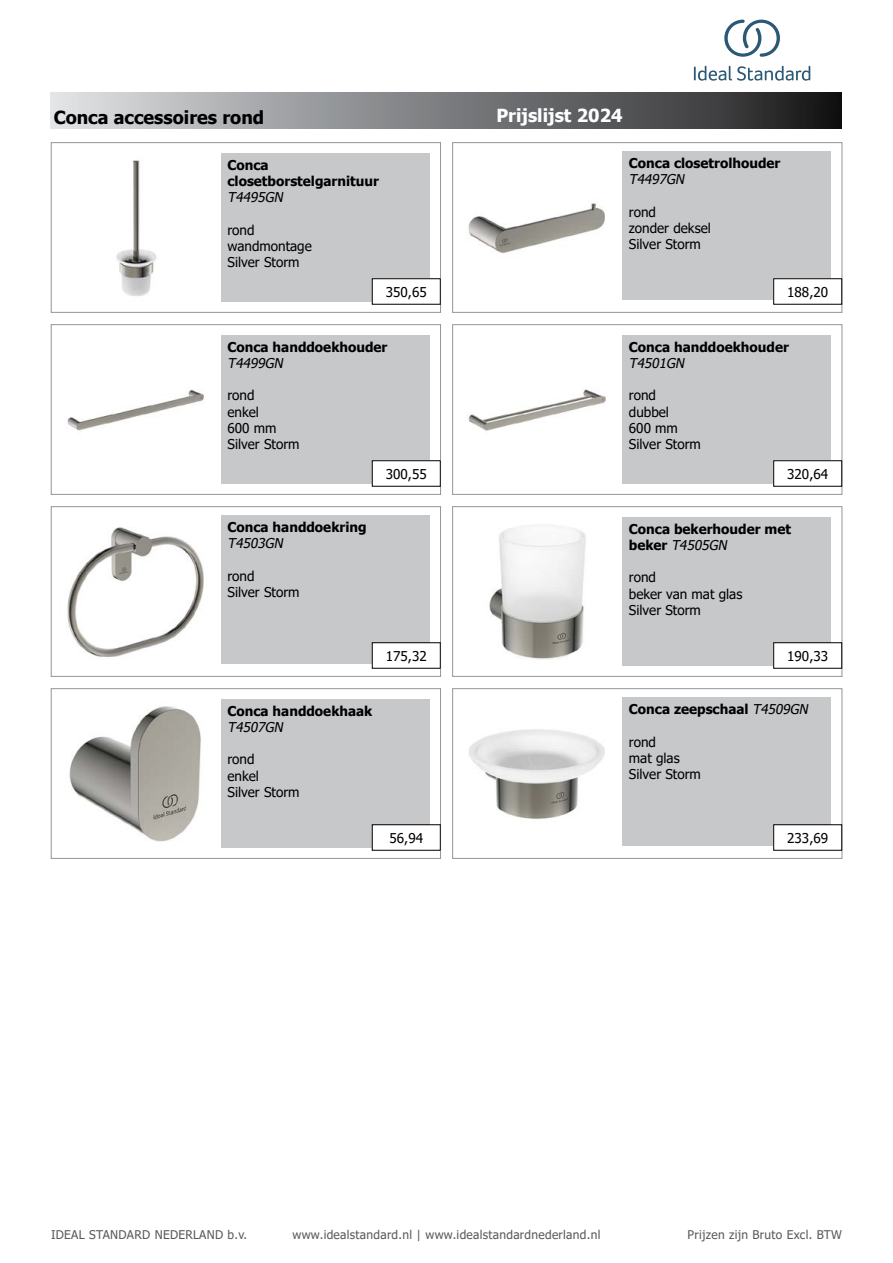
<style>
.page{position:relative;width:893px;height:1263px;background:#fff}
.page>*{position:absolute;margin:0;border:0;box-sizing:border-box;transform-origin:0 0}
.t1{font:700 18px "Tahoma";color:#000}
.t2{font:700 18px "Tahoma";color:#fff}
.t3{font:13.5px/16.2px "Tahoma";color:#000}
.t4{font:700 13.5px/16.2px "Tahoma";color:#000}
.t5{font:italic 13.5px "Tahoma";color:#000}
.t6{font:12px "Tahoma";letter-spacing:.025em;color:#58595b}
.s1{font-weight:400;font-style:italic}
</style>
<div class="page">
<div style="left:51px;top:92px;width:791px;height:37px;background:linear-gradient(to right,#dee1e3,#1a1a1b)"></div>
<div style="left:51px;top:142px;width:390px;height:171px;border:1px solid #939598"></div>
<img style="left:116px;top:160px;width:41px;height:136px">
<div style="left:221px;top:153px;width:209px;height:149px;background:#c7c8ca"></div>
<div style="left:452px;top:142px;width:390px;height:171px;border:1px solid #939598"></div>
<div style="left:51px;top:324px;width:390px;height:171px;border:1px solid #939598"></div>
<img style="left:67px;top:389px;width:137px;height:42px">
<div style="left:221px;top:335px;width:209px;height:149px;background:#c7c8ca"></div>
<img style="left:468px;top:203px;width:137px;height:51px">
<div style="left:622px;top:151px;width:209px;height:149px;background:#c7c8ca"></div>
<div style="left:452px;top:324px;width:390px;height:171px;border:1px solid #939598"></div>
<img style="left:468px;top:389px;width:138px;height:42px">
<div style="left:622px;top:335px;width:209px;height:149px;background:#c7c8ca"></div>
<div style="left:51px;top:506px;width:390px;height:170px;border:1px solid #939598"></div>
<div style="left:452px;top:506px;width:390px;height:170px;border:1px solid #939598"></div>
<img style="left:489px;top:525px;width:97px;height:135px">
<div style="left:622px;top:517px;width:209px;height:149px;background:#c7c8ca"></div>
<img style="left:67px;top:527px;width:137px;height:130px">
<div style="left:221px;top:515px;width:209px;height:149px;background:#c7c8ca"></div>
<div style="left:51px;top:688px;width:390px;height:170px;border:1px solid #939598"></div>
<img style="left:69px;top:706px;width:132px;height:136px">
<div style="left:221px;top:699px;width:209px;height:149px;background:#c7c8ca"></div>
<div style="left:452px;top:688px;width:390px;height:170px;border:1px solid #939598"></div>
<img style="left:469px;top:729px;width:136px;height:91px">
<div style="left:622px;top:697px;width:209px;height:149px;background:#c7c8ca"></div>
<div style="left:372px;top:279px;width:68px;height:25px;background:#fff"></div>
<div style="left:774px;top:279px;width:68px;height:25px;background:#fff"></div>
<div style="left:372px;top:461px;width:68px;height:25px;background:#fff"></div>
<div style="left:372px;top:460px;width:68px;height:26px;border:1px solid #000"></div>
<div style="left:774px;top:461px;width:68px;height:25px;background:#fff"></div>
<div style="left:773px;top:460px;width:69px;height:26px;border:1px solid #000"></div>
<div style="left:372px;top:643px;width:68px;height:25px;background:#fff"></div>
<div style="left:372px;top:642px;width:68px;height:26px;border:1px solid #000"></div>
<div style="left:774px;top:643px;width:68px;height:25px;background:#fff"></div>
<div style="left:773px;top:642px;width:69px;height:26px;border:1px solid #000"></div>
<div style="left:372px;top:825px;width:68px;height:25px;background:#fff"></div>
<div style="left:372px;top:824px;width:68px;height:26px;border:1px solid #000"></div>
<div style="left:774px;top:825px;width:68px;height:25px;background:#fff"></div>
<div style="left:773px;top:824px;width:69px;height:26px;border:1px solid #000"></div>
<svg style="left:694px;top:66px;width:116px;height:15px"></svg>
<svg style="left:724px;top:20px;width:56px;height:37px"></svg>
<h1 class="t1" style="left:54px;top:105px;width:212px">Conca accessoires rond</h1>
<p class="t4" style="left:227px;top:157px;width:153px">Conca closetborstelgarnituur</p>
<p class="t5" style="left:227px;top:188px;width:60px">T4495GN</p>
<p class="t3" style="left:227px;top:222px;width:86px">rond wandmontage<br>Silver Storm</p>
<h1 class="t2" style="left:496px;top:103px;width:128px">Prijslijst 2024</h1>
<p class="t4" style="left:629px;top:156px;width:153px">Conca closetrolhouder</p>
<p class="t5" style="left:629px;top:170px;width:60px">T4497GN</p>
<p class="t3" style="left:629px;top:204px;width:83px">rond<br>zonder deksel<br>Silver Storm</p>
<p class="t3" style="left:386px;top:284px;width:42px">350,65</p>
<p class="t3" style="left:787px;top:284px;width:42px">188,20</p>
<p class="t4" style="left:227px;top:339px;width:161px">Conca handdoekhouder</p>
<p class="t5" style="left:227px;top:354px;width:60px">T4499GN</p>
<p class="t3" style="left:227px;top:388px;width:74px">rond<br>enkel<br>600 mm<br>Silver Storm</p>
<p class="t4" style="left:629px;top:339px;width:161px">Conca handdoekhouder</p>
<p class="t5" style="left:629px;top:354px;width:60px">T4501GN</p>
<p class="t3" style="left:629px;top:388px;width:74px">rond<br>dubbel<br>600 mm<br>Silver Storm</p>
<p class="t3" style="left:386px;top:466px;width:42px">300,55</p>
<p class="t3" style="left:787px;top:466px;width:42px">320,64</p>
<p class="t4" style="left:227px;top:520px;width:141px">Conca handdoekring</p>
<p class="t5" style="left:227px;top:534px;width:60px">T4503GN</p>
<p class="t3" style="left:227px;top:568px;width:74px">rond<br>Silver Storm</p>
<p class="t4" style="left:629px;top:521px;width:164px">Conca bekerhouder met b e ke r <span class="s1">T4505GN</span></p>
<p class="t3" style="left:629px;top:570px;width:115px">rond<br>beker van mat glas<br>Silver Storm</p>
<p class="t3" style="left:386px;top:648px;width:42px">175,32</p>
<p class="t3" style="left:787px;top:648px;width:42px">190,33</p>
<p class="t4" style="left:227px;top:703px;width:146px">Conca handdoekhaak</p>
<p class="t5" style="left:227px;top:718px;width:60px">T4507GN</p>
<p class="t3" style="left:227px;top:752px;width:74px">rond<br>enkel<br>Silver Storm</p>
<p class="t4" style="left:629px;top:702px;width:184px">Conca zeepschaal <span class="s1">T4509GN</span></p>
<p class="t3" style="left:629px;top:734px;width:74px">rond<br>mat glas<br>Silver Storm</p>
<p class="t3" style="left:389px;top:830px;width:35px">56,94</p>
<p class="t3" style="left:787px;top:830px;width:42px">233,69</p>
<p class="t6" style="left:51px;top:1227px;width:198px">IDEAL STANDARD NEDERLAND b.v.</p>
<p class="t6" style="left:292px;top:1227px;width:309px">www.idealstandard.nl | www.idealstandardnederland.nl</p>
<p class="t6" style="left:688px;top:1227px;width:156px">Prijzen zijn Bruto Excl. BTW</p>
</div>
